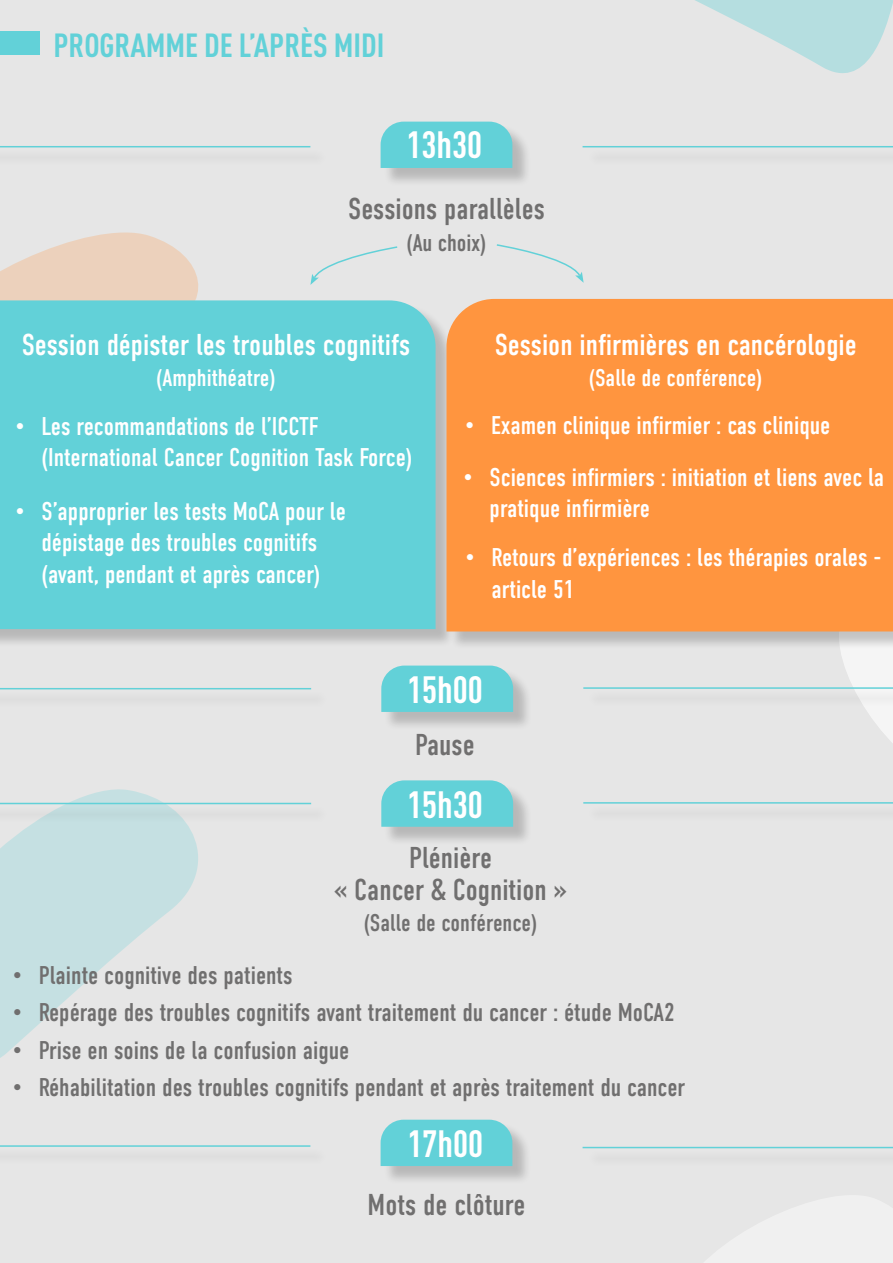
<style>
.page{position:relative;width:893px;height:1263px;background:#e6e6e6}
.page>*{position:absolute;margin:0;border:0;box-sizing:border-box;transform-origin:0 0}
.t1{font:700 37.5px "DIN Cond";color:#fff}
.t2{font:700 33px "DIN Cond";color:#62d1d8}
.t3{font:30px "DIN Condensed VF";color:#fff}
.t4{font:30px/31.5px "DIN Condensed VF";color:#706f6f;text-align:center}
.t5{font:25.5px/31.5px "DIN Condensed VF";color:#fff}
.t6{font:25.5px "DIN Condensed VF";color:#706f6f}
.t7{font:24px "DIN Condensed VF";color:#fff}
.t8{font:24px "DIN Condensed VF";color:#706f6f}
</style>
<div class="page">
<svg style="left:841px;top:650px;width:52px;height:93px"></svg>
<svg style="left:0;top:789px;width:223px;height:269px;fill:#c5e0e2"></svg>
<svg style="left:0;top:232px;width:198px;height:68px"></svg>
<div style="left:0;top:302px;width:454px;height:346px;background:#000;opacity:.2"></div>
<div style="left:0;top:300px;width:436px;height:329px;background:#62d1d8"></div>
<div style="left:449px;top:301px;width:444px;height:349px;background:#000;opacity:.2"></div>
<div style="left:445px;top:298px;width:448px;height:335px;background:#ff953f"></div>
<div style="left:383px;top:124px;width:148px;height:63px;background:#000;opacity:.2"></div>
<div style="left:381px;top:122px;width:131px;height:46px;background:#62d1d8"></div>
<div style="left:383px;top:1122px;width:148px;height:63px;background:#000;opacity:.2"></div>
<div style="left:381px;top:1120px;width:131px;height:46px;background:#62d1d8"></div>
<div style="left:0;top:32px;width:40px;height:23px;background:#62d1d8"></div>
<div style="left:0;top:148px;width:328px;height:18px;background:#e2e2e2"></div>
<hr style="left:0;top:146px;width:310px;height:1px;background:#62d1d8">
<div style="left:0;top:1148px;width:328px;height:18px;background:#e2e2e2"></div>
<hr style="left:0;top:1145px;width:310px;height:2px;background:#62d1d8">
<div style="left:586px;top:148px;width:307px;height:18px;background:#e2e2e2"></div>
<hr style="left:583px;top:146px;width:310px;height:1px;background:#62d1d8">
<div style="left:586px;top:1149px;width:307px;height:18px;background:#e2e2e2"></div>
<hr style="left:583px;top:1147px;width:310px;height:1px;background:#62d1d8">
<svg style="left:310px;top:246px;width:88px;height:39px"></svg>
<svg style="left:496px;top:244px;width:88px;height:39px"></svg>
<svg style="left:695px;top:0;width:198px;height:73px"></svg>
<div style="left:383px;top:668px;width:149px;height:63px;background:#000;opacity:.2"></div>
<div style="left:381px;top:665px;width:132px;height:47px;background:#62d1d8"></div>
<div style="left:383px;top:782px;width:149px;height:63px;background:#000;opacity:.2"></div>
<svg style="left:381px;top:780px;width:132px;height:47px;background:#68d1d8"></svg>
<div style="left:0;top:690px;width:329px;height:18px;background:#e2e2e2"></div>
<hr style="left:0;top:688px;width:311px;height:1px;background:#62d1d8">
<div style="left:0;top:805px;width:329px;height:18px;background:#000;opacity:.2"></div>
<hr style="left:0;top:803px;width:311px;height:1px;background:#62d1d8">
<div style="left:586px;top:690px;width:307px;height:18px;background:#000;opacity:.2"></div>
<hr style="left:583px;top:687px;width:310px;height:2px;background:#62d1d8">
<div style="left:586px;top:805px;width:307px;height:17px;background:#e2e2e2"></div>
<hr style="left:583px;top:802px;width:310px;height:2px;background:#62d1d8">
<p class="t2" style="left:53px;top:25px;width:332px">PROGRAMME DE L’APRÈS MIDI</p>
<h1 class="t1" style="left:407px;top:122px;width:77px">13h30</h1>
<p class="t4" style="left:348px;top:194px;width:198px">Sessions parallèles</p>
<p class="t8" style="left:407px;top:229px;width:81px">(Au choix)</p>
<p class="t3" style="left:22px;top:328px;width:390px">Session dépister les troubles cognitifs</p>
<p class="t7" style="left:156px;top:365px;width:121px">(Amphithéatre)</p>
<p class="t5" style="left:42px;top:411px;width:372px;text-indent:-27px">• Les recommandations de l’ICCTF (International Cancer Cognition Task Force)</p>
<p class="t5" style="left:15px;top:496px;width:333px;text-align:center">• S’approprier les tests MoCA pour le dépistage des troubles cognitifs (avant, pendant et après cancer)</p>
<p class="t3" style="left:495px;top:328px;width:363px">Session infirmières en cancérologie</p>
<p class="t7" style="left:589px;top:365px;width:175px">(Salle de conférence)</p>
<p class="t5" style="left:464px;top:410px;width:368px">• Examen clinique infirmier : cas clinique</p>
<p class="t5" style="left:490px;top:462px;width:396px;text-indent:-27px">• Sciences infirmiers : initiation et liens avec la pratique infirmière</p>
<p class="t5" style="left:492px;top:542px;width:391px;text-indent:-27px">• Retours d’expériences : les thérapies orales - article 51</p>
<h1 class="t1" style="left:407px;top:667px;width:77px">15h00</h1>
<p class="t4" style="left:415px;top:730px;width:61px">Pause</p>
<h1 class="t1" style="left:407px;top:782px;width:77px">15h30</h1>
<p class="t4" style="left:334px;top:843px;width:235px">Plénière<br>« Cancer &amp; Cognition »</p>
<p class="t8" style="left:364px;top:909px;width:175px">(Salle de conférence)</p>
<p class="t6" style="left:12px;top:961px;width:282px">• Plainte cognitive des patients</p>
<p class="t6" style="left:12px;top:998px;width:665px">• Repérage des troubles cognitifs avant traitement du cancer : étude MoCA2</p>
<p class="t6" style="left:12px;top:1036px;width:339px">• Prise en soins de la confusion aigue</p>
<p class="t6" style="left:12px;top:1073px;width:675px">• Réhabilitation des troubles cognitifs pendant et après traitement du cancer</p>
<h1 class="t1" style="left:407px;top:1121px;width:77px">17h00</h1>
<p class="t4" style="left:368px;top:1190px;width:159px">Mots de clôture</p>
</div>
